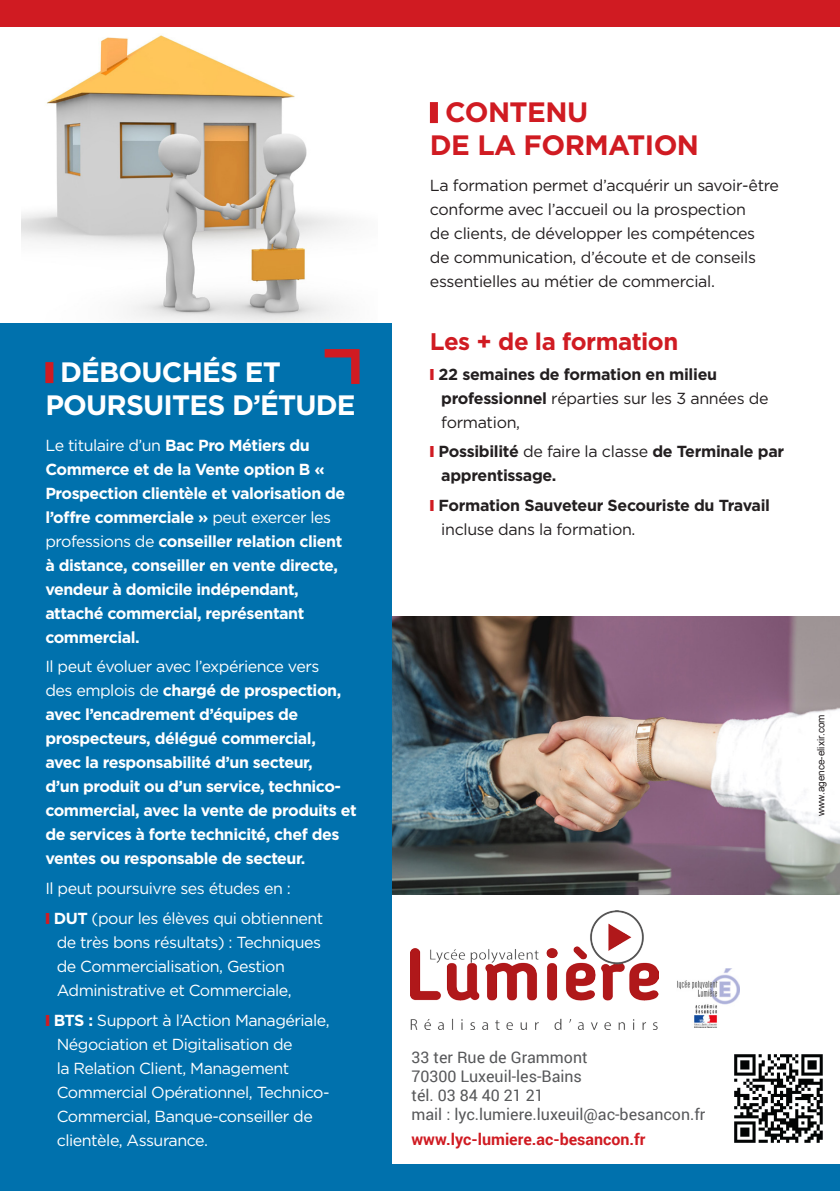
<style>
.page{position:relative;width:840px;height:1191px;background:#fff}
.page>*{position:absolute;margin:0;border:0;box-sizing:border-box;transform-origin:0 0}
.t1{font:700 28px/33.6px "Gotham";letter-spacing:-.03em;color:#fff}
.t2{font:700 28px "Gotham";letter-spacing:-.02em;color:#d01b22}
.t3{font:700 24px "Gotham";letter-spacing:-.02em;color:#d01b22}
.t4{font:700 16px/24px "Gotham";letter-spacing:-.03em;color:#fff}
.t5{font:16px/24px "Gotham";letter-spacing:-.03em;color:#fff}
.t6{font:700 16px/24px "Gotham";letter-spacing:-.02em;color:#231f20}
.t7{font:16px/24px "Gotham";letter-spacing:-.02em;color:#231f20}
.t8{font:16px "Roboto";color:#57585a}
.t9{font:700 16px "Roboto";color:#d01b22}
.t10{font:10px "Arial";color:#231f20}
.s1{font-weight:400}
.s2{font-weight:700}
</style>
<div class="page">
<img style="left:391px;top:617px;width:448px;height:277px">
<div style="left:429px;top:102px;width:8px;height:21px;background:#d01b22"></div>
<div style="left:0;top:1164px;width:839px;height:27px;background:#0071ad"></div>
<img style="left:21px;top:35px;width:327px;height:288px">
<div style="left:0;top:323px;width:391px;height:846px;background:#0071ad"></div>
<div style="left:45px;top:362px;width:8px;height:21px;background:#d01b22"></div>
<svg style="left:324px;top:349px;width:36px;height:35px"></svg>
<div style="left:0;top:0;width:839px;height:27px;background:#d01b22"></div>
<img style="left:410px;top:910px;width:248px;height:120px">
<img style="left:677px;top:968px;width:62px;height:60px">
<img style="left:734px;top:1054px;width:89px;height:89px">
<p class="t1" style="left:45px;top:355px;width:311px;text-indent:15px">DÉBOUCHÉS ET<br>POURSUITES D’ÉTUDE</p>
<p class="t4" style="left:45px;top:433px;width:301px"><span class="s1">Le titulaire d’un</span> Bac Pro Métiers du Commerce et de la Vente option B « Prospection clientèle et valorisation de l’offre commerciale » <span class="s1">peut exercer les professions de</span> conseiller relation client à distance, conseiller en vente directe, vendeur à domicile indépendant, attaché commercial, représentant commercial.</p>
<p class="t4" style="left:45px;top:654px;width:312px"><span class="s1">Il peut évoluer avec l’expérience vers<br>des emplois de</span> chargé de prospection, avec l’encadrement d’équipes de prospecteurs, délégué commercial,<br>avec la responsabilité d’un secteur,<br>d’un produit ou d’un service, technico&shy;commercial, avec la vente de produits et de services à forte technicité, chef des ventes ou responsable de secteur.</p>
<p class="t5" style="left:45px;top:876px;width:247px">Il peut poursuivre ses études en :</p>
<p class="t5" style="left:54px;top:906px;width:271px"><span class="s2">DUT</span> (pour les élèves qui obtiennent de très bons résultats) : Techniques de Commercialisation, Gestion Administrative et Commerciale,</p>
<p class="t5" style="left:54px;top:1007px;width:277px"><span class="s2">BTS :</span> Support à l’Action Managériale, Négociation et Digitalisation de<br>la Relation Client, Management Commercial Opérationnel, Technico-Commercial, Banque-conseiller de clientèle, Assurance.</p>
<p class="t2" style="left:445px;top:93px;width:144px">CONTENU</p>
<p class="t2" style="left:429px;top:127px;width:270px">DE LA FORMATION</p>
<p class="t7" style="left:429px;top:173px;width:350px">La formation permet d’acquérir un savoir-être conforme avec l’accueil ou la prospection<br>de clients, de développer les compétences<br>de communication, d’écoute et de conseils essentielles au métier de commercial.</p>
<p class="t3" style="left:429px;top:326px;width:250px">Les + de la formation</p>
<p class="t6" style="left:438px;top:362px;width:331px">22 semaines de formation en milieu professionnel <span class="s1">réparties sur les 3 années de formation,</span></p>
<p class="t6" style="left:438px;top:440px;width:347px">Possibilité <span class="s1">de faire la classe</span> de Terminale par apprentissage.</p>
<p class="t6" style="left:438px;top:493px;width:333px">Formation Sauveteur Secouriste du Travail <span class="s1">incluse dans la formation.</span></p>
<p class="t10" style="left:814px;top:816px;width:103px;rotate:-90deg">www.agence-elixir.com</p>
<p class="t8" style="left:411px;top:1045px;width:178px">33 ter Rue de Grammont</p>
<p class="t8" style="left:411px;top:1064px;width:172px">70300 Luxeuil-les-Bains</p>
<p class="t8" style="left:411px;top:1084px;width:134px">tél. 03 84 40 21 21</p>
<p class="t8" style="left:411px;top:1103px;width:295px">mail : lyc.lumiere.luxeuil@ac-besancon.fr</p>
<p class="t9" style="left:411px;top:1128px;width:235px">www.lyc-lumiere.ac-besancon.fr</p>
</div>
